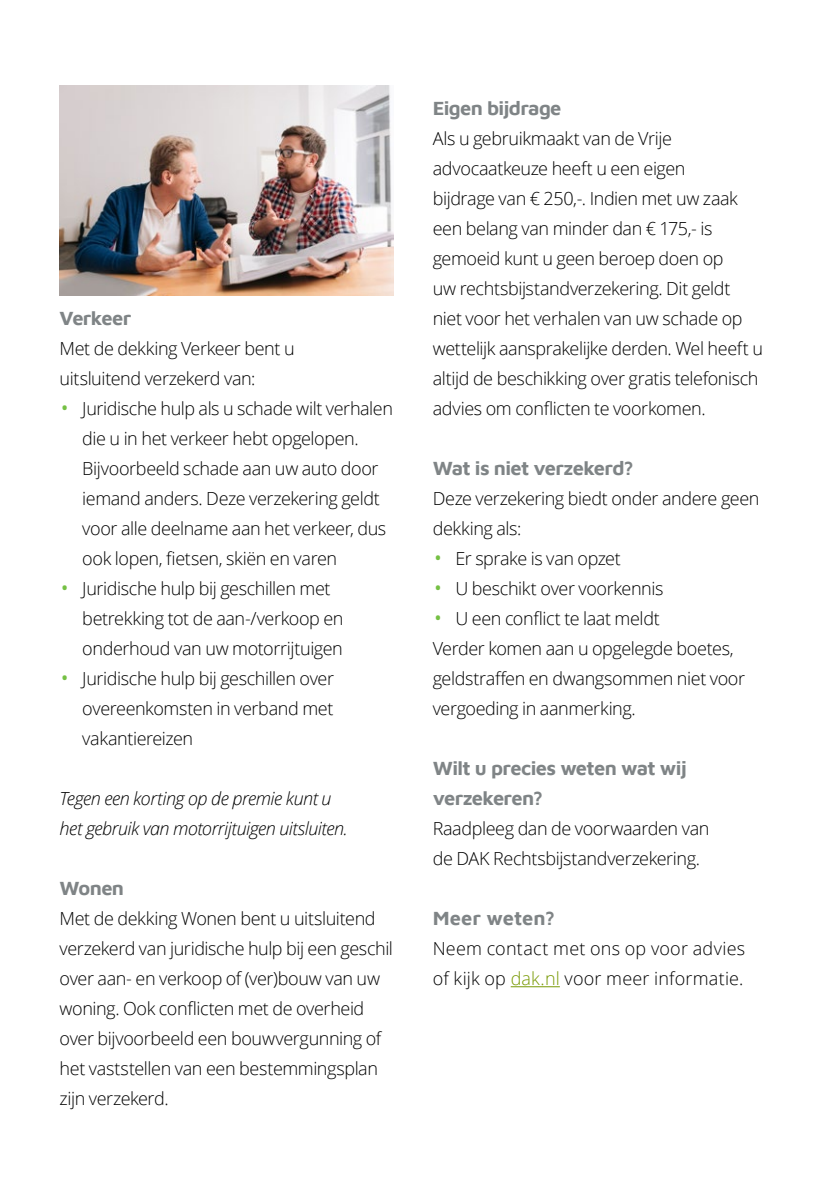
<style>
.page{position:relative;width:840px;height:1191px;background:#fff}
.page>*{position:absolute;margin:0;border:0;box-sizing:border-box;transform-origin:0 0}
.t1{font:700 20px/30px "Maven Pro";letter-spacing:-.035em;color:#7f8486}
.t2{font:700 20px "Maven Pro";color:#7f8486}
.t3{font:300 18px/30px "Open Sans";letter-spacing:-.025em;color:#000}
.t4{font:italic 300 18px/30px "Open Sans";letter-spacing:-.03em;color:#000}
.t5{font:300 18px/30px "Open Sans";letter-spacing:.01em;color:#000}
.s1{font-size:28px;color:#75c044}
.s2{color:#789904}
</style>
<div class="page">
<img style="left:60px;top:85px;width:333px;height:210px">
<hr style="left:510px;top:986px;width:49px;height:1px;background:#789904">
<p class="t1" style="left:60px;top:302px;width:73px">Verkeer</p>
<p class="t3" style="left:60px;top:333px;width:236px">Met de dekking Verkeer bent u uitsluitend verzekerd van:</p>
<p class="t3" style="left:82px;top:393px;width:312px;text-indent:-23px"><span class="s1">•</span> Juridische hulp als u schade wilt verhalen die u in het verkeer hebt opgelopen.<br>Bijvoorbeeld schade aan uw auto door iemand anders. Deze verzekering geldt voor alle deelname aan het verkeer, dus ook lopen, fietsen, skiën en varen</p>
<p class="t3" style="left:82px;top:573px;width:262px;text-indent:-23px"><span class="s1">•</span> Juridische hulp bij geschillen met betrekking tot de aan-/verkoop en onderhoud van uw motorrijtuigen</p>
<p class="t3" style="left:82px;top:663px;width:253px;text-align:justify;text-indent:-23px"><span class="s1">•</span> Juridische hulp bij geschillen over overeenkomsten in verband met vakantiereizen</p>
<p class="t4" style="left:60px;top:783px;width:290px">Tegen een korting op de premie kunt u het gebruik van motorrijtuigen uitsluiten.</p>
<p class="t1" style="left:60px;top:872px;width:66px">Wonen</p>
<p class="t3" style="left:60px;top:903px;width:335px">Met de dekking Wonen bent u uitsluitend verzekerd van juridische hulp bij een geschil over aan- en verkoop of (ver)bouw van uw woning. Ook conflicten met de overheid over bijvoorbeeld een bouwvergunning of het vaststellen van een bestemmingsplan zijn verzekerd.</p>
<p class="t1" style="left:432px;top:92px;width:130px">Eigen bijdrage</p>
<p class="t3" style="left:432px;top:123px;width:331px">Als u gebruikmaakt van de Vrije advocaatkeuze heeft u een eigen<br>bijdrage van € 250,-. Indien met uw zaak een belang van minder dan € 175,- is gemoeid kunt u geen beroep doen op<br>uw rechtsbijstandverzekering. Dit geldt niet voor het verhalen van uw schade op wettelijk aansprakelijke derden. Wel heeft u altijd de beschikking over gratis telefonisch advies om conflicten te voorkomen.</p>
<p class="t1" style="left:432px;top:452px;width:202px">Wat is niet verzekerd?</p>
<p class="t3" style="left:432px;top:483px;width:328px">Deze verzekering biedt onder andere geen dekking als:</p>
<p class="t3" style="left:432px;top:543px;width:189px"><span class="s1">•</span> Er sprake is van opzet</p>
<p class="t3" style="left:432px;top:573px;width:232px"><span class="s1">•</span> U beschikt over voorkennis</p>
<p class="t3" style="left:432px;top:603px;width:314px"><span class="s1">•</span> U een conflict te laat meldt<br>Verder komen aan u opgelegde boetes, geldstraffen en dwangsommen niet voor vergoeding in aanmerking.</p>
<p class="t1" style="left:432px;top:752px;width:255px">Wilt u precies weten wat wij verzekeren?</p>
<p class="t3" style="left:432px;top:813px;width:278px">Raadpleeg dan de voorwaarden van de DAK Rechtsbijstandverzekering.</p>
<p class="t2" style="left:432px;top:904px;width:124px">Meer weten?</p>
<p class="t5" style="left:432px;top:933px;width:314px">Neem contact met ons op voor advies of kijk op <span class="s2">dak.nl</span> voor meer informatie.</p>
</div>
